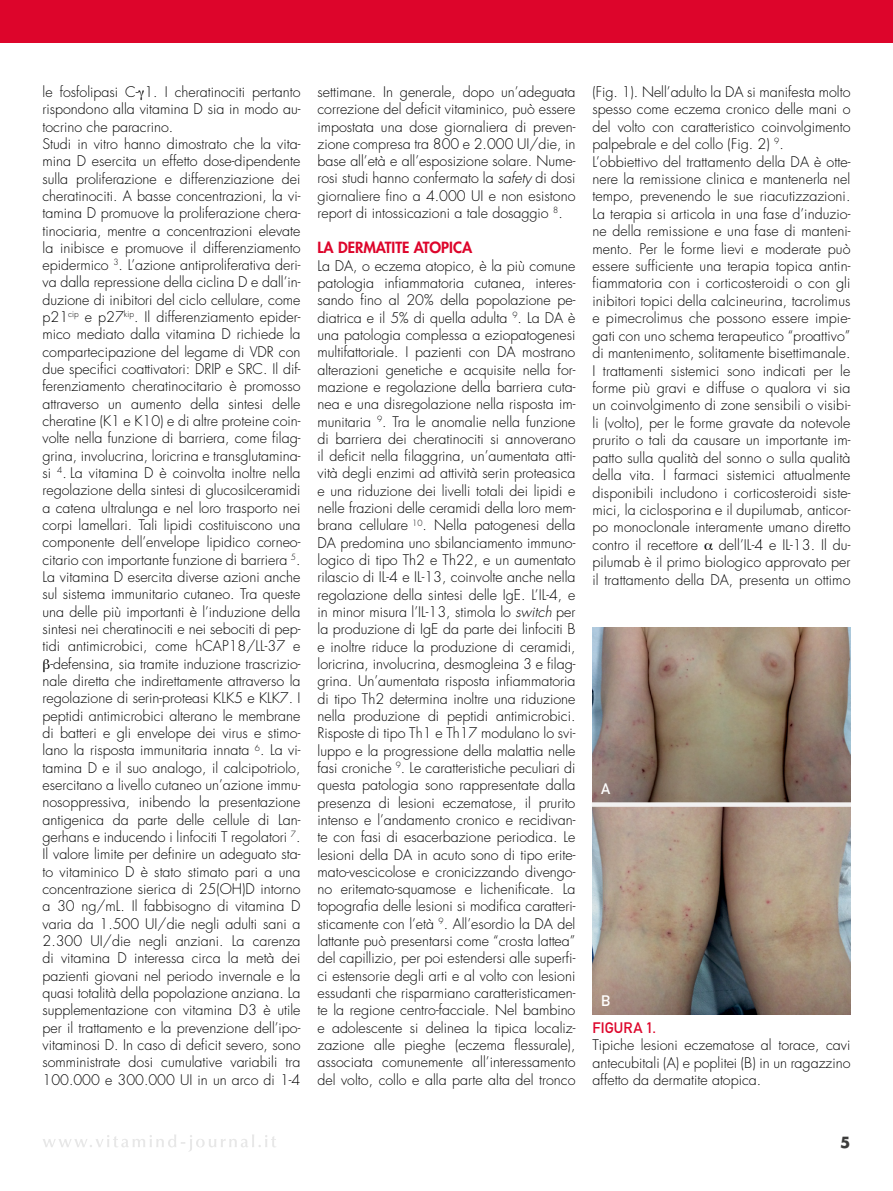
<style>
.page{position:relative;width:893px;height:1191px;background:#fff}
.page>*{position:absolute;margin:0;border:0;box-sizing:border-box;transform-origin:0 0}
.t1{font:800 15px "Futura Std";color:#dd052b}
.t2{font:15px "DIN Mittelschrift Std";letter-spacing:.005em;color:#dd052b}
.t3{font:15px "DIN Mittelschrift Std";color:#fff}
.t4{font:700 15px "Futura Std";color:#3c3c3b}
.t5{font:300 14.25px/17.2px "Futura Std";color:#000;text-align:justify}
.s1{font-style:italic}
</style>
<div class="page">
<svg style="left:43px;top:1134px;width:233px;height:17px"></svg>
<div style="left:0;top:0;width:893px;height:43px;background:#dd052b"></div>
<img style="left:592px;top:628px;width:258px;height:386px">
<p class="t5" style="left:43px;top:83px;width:259px">le fosfolipasi C- 1. I cheratinociti pertanto</p>
<p class="t5" style="left:43px;top:101px;width:259px">rispondono alla vitamina D sia in modo au-</p>
<p class="t5" style="left:43px;top:118px;width:132px">tocrino che paracrino.</p>
<p class="t5" style="left:43px;top:135px;width:259px">Studi in vitro hanno dimostrato che la vita-</p>
<p class="t5" style="left:43px;top:153px;width:259px">mina D esercita un effetto dose-dipendente</p>
<p class="t5" style="left:43px;top:170px;width:259px">sulla proliferazione e differenziazione dei</p>
<p class="t5" style="left:43px;top:187px;width:259px">cheratinociti. A basse concentrazioni, la vi-</p>
<p class="t5" style="left:43px;top:205px;width:259px">tamina D promuove la proliferazione chera-</p>
<p class="t5" style="left:43px;top:222px;width:259px">tinociaria, mentre a concentrazioni elevate</p>
<p class="t5" style="left:43px;top:239px;width:259px">la inibisce e promuove il differenziamento</p>
<p class="t5" style="left:43px;top:257px;width:259px">epidermico <sup>3</sup>. L’azione antiproliferativa deri-</p>
<p class="t5" style="left:43px;top:274px;width:259px">va dalla repressione della ciclina D e dall’in-</p>
<p class="t5" style="left:43px;top:291px;width:259px">duzione di inibitori del ciclo cellulare, come</p>
<p class="t5" style="left:43px;top:309px;width:259px">p21<sup>cip</sup> e p27<sup>kip</sup>. Il differenziamento epider-</p>
<p class="t5" style="left:43px;top:326px;width:259px">mico mediato dalla vitamina D richiede la</p>
<p class="t5" style="left:43px;top:343px;width:259px">compartecipazione del legame di VDR con</p>
<p class="t5" style="left:43px;top:361px;width:259px">due specifici coattivatori: DRIP e SRC. Il dif-</p>
<p class="t5" style="left:43px;top:378px;width:259px">ferenziamento cheratinocitario è promosso</p>
<p class="t5" style="left:43px;top:395px;width:259px">attraverso un aumento della sintesi delle</p>
<p class="t5" style="left:43px;top:413px;width:259px">cheratine (K1 e K10) e di altre proteine coin-</p>
<p class="t5" style="left:43px;top:430px;width:259px">volte nella funzione di barriera, come filag-</p>
<p class="t5" style="left:43px;top:447px;width:259px">grina, involucrina, loricrina e transglutamina-</p>
<p class="t5" style="left:43px;top:465px;width:259px">si <sup>4</sup>. La vitamina D è coinvolta inoltre nella</p>
<p class="t5" style="left:43px;top:482px;width:259px">regolazione della sintesi di glucosilceramidi</p>
<p class="t5" style="left:43px;top:499px;width:259px">a catena ultralunga e nel loro trasporto nei</p>
<p class="t5" style="left:43px;top:517px;width:259px">corpi lamellari. Tali lipidi costituiscono una</p>
<p class="t5" style="left:43px;top:534px;width:259px">componente dell’envelope lipidico corneo-</p>
<p class="t5" style="left:43px;top:551px;width:259px">citario con importante funzione di barriera <sup>5</sup>.</p>
<p class="t5" style="left:43px;top:568px;width:259px">La vitamina D esercita diverse azioni anche</p>
<p class="t5" style="left:43px;top:586px;width:259px">sul sistema immunitario cutaneo. Tra queste</p>
<p class="t5" style="left:43px;top:603px;width:259px">una delle più importanti è l’induzione della</p>
<p class="t5" style="left:43px;top:620px;width:259px">sintesi nei cheratinociti e nei sebociti di pep-</p>
<p class="t5" style="left:43px;top:638px;width:259px">tidi antimicrobici, come hCAP18/LL-37 e</p>
<p class="t5" style="left:50px;top:655px;width:252px">-defensina, sia tramite induzione trascrizio-</p>
<p class="t5" style="left:43px;top:672px;width:259px">nale diretta che indirettamente attraverso la</p>
<p class="t5" style="left:43px;top:690px;width:259px">regolazione di serin-proteasi KLK5 e KLK7. I</p>
<p class="t5" style="left:43px;top:707px;width:259px">peptidi antimicrobici alterano le membrane</p>
<p class="t5" style="left:43px;top:724px;width:259px">di batteri e gli envelope dei virus e stimo-</p>
<p class="t5" style="left:43px;top:742px;width:259px">lano la risposta immunitaria innata <sup>6</sup>. La vi-</p>
<p class="t5" style="left:43px;top:759px;width:259px">tamina D e il suo analogo, il calcipotriolo,</p>
<p class="t5" style="left:43px;top:776px;width:259px">esercitano a livello cutaneo un’azione immu-</p>
<p class="t5" style="left:43px;top:794px;width:259px">nosoppressiva, inibendo la presentazione</p>
<p class="t5" style="left:43px;top:811px;width:259px">antigenica da parte delle cellule di Lan-</p>
<p class="t5" style="left:43px;top:828px;width:259px">gerhans e inducendo i linfociti T regolatori <sup>7</sup>.</p>
<p class="t5" style="left:43px;top:846px;width:259px">Il valore limite per definire un adeguato sta-</p>
<p class="t5" style="left:43px;top:863px;width:259px">to vitaminico D è stato stimato pari a una</p>
<p class="t5" style="left:43px;top:880px;width:259px">concentrazione sierica di 25(OH)D intorno</p>
<p class="t5" style="left:43px;top:898px;width:259px">a 30 ng/mL. Il fabbisogno di vitamina D</p>
<p class="t5" style="left:43px;top:915px;width:259px">varia da 1.500 UI/die negli adulti sani a</p>
<p class="t5" style="left:43px;top:932px;width:259px">2.300 UI/die negli anziani. La carenza</p>
<p class="t5" style="left:43px;top:950px;width:259px">di vitamina D interessa circa la metà dei</p>
<p class="t5" style="left:43px;top:967px;width:259px">pazienti giovani nel periodo invernale e la</p>
<p class="t5" style="left:43px;top:984px;width:259px">quasi totalità della popolazione anziana. La</p>
<p class="t5" style="left:43px;top:1002px;width:259px">supplementazione con vitamina D3 è utile</p>
<p class="t5" style="left:43px;top:1019px;width:259px">per il trattamento e la prevenzione dell’ipo-</p>
<p class="t5" style="left:43px;top:1036px;width:259px">vitaminosi D. In caso di deficit severo, sono</p>
<p class="t5" style="left:43px;top:1054px;width:259px">somministrate dosi cumulative variabili tra</p>
<p class="t5" style="left:43px;top:1071px;width:259px">100.000 e 300.000 UI in un arco di 1-4</p>
<p class="t5" style="left:317px;top:83px;width:259px">settimane. In generale, dopo un’adeguata correzione del deficit vitaminico, può essere impostata una dose giornaliera di preven&shy;zione compresa tra 800 e 2.000 UI/die, in base all’età e all’esposizione solare. Nume&shy;rosi studi hanno confermato la <span class="s1">safety</span> di dosi giornaliere fino a 4.000 UI e non esistono report di intossicazioni a tale dosaggio <sup>8</sup>.</p>
<p class="t1" style="left:317px;top:238px;width:156px">LA DERMATITE ATOPICA</p>
<p class="t5" style="left:317px;top:257px;width:259px">La DA, o eczema atopico, è la più comune patologia infiammatoria cutanea, interes&shy;sando fino al 20% della popolazione pe&shy;diatrica e il 5% di quella adulta <sup>9</sup>. La DA è una patologia complessa a eziopatogenesi multifattoriale. I pazienti con DA mostrano alterazioni genetiche e acquisite nella for&shy;mazione e regolazione della barriera cuta&shy;nea e una disregolazione nella risposta im&shy;munitaria <sup>9</sup>. Tra le anomalie nella funzione di barriera dei cheratinociti si annoverano il deficit nella filaggrina, un’aumentata atti&shy;vità degli enzimi ad attività serin proteasica e una riduzione dei livelli totali dei lipidi e nelle frazioni delle ceramidi della loro mem&shy;brana cellulare <sup>10</sup>. Nella patogenesi della DA predomina uno sbilanciamento immuno&shy;logico di tipo Th2 e Th22, e un aumentato rilascio di IL-4 e IL-13, coinvolte anche nella regolazione della sintesi delle IgE. L’IL-4, e in minor misura l’IL-13, stimola lo <span class="s1">switch</span> per la produzione di IgE da parte dei linfociti B e inoltre riduce la produzione di ceramidi, loricrina, involucrina, desmogleina 3 e filag&shy;grina. Un’aumentata risposta infiammatoria di tipo Th2 determina inoltre una riduzione nella produzione di peptidi antimicrobici.<br>Risposte di tipo Th1 e Th17 modulano lo svi&shy;luppo e la progressione della malattia nelle fasi croniche <sup>9</sup>. Le caratteristiche peculiari di questa patologia sono rappresentate dalla presenza di lesioni eczematose, il prurito intenso e l’andamento cronico e recidivan&shy;te con fasi di esacerbazione periodica. Le lesioni della DA in acuto sono di tipo erite&shy;mato-vescicolose e cronicizzando divengo&shy;no eritemato-squamose e lichenificate. La topografia delle lesioni si modifica caratteri&shy;sticamente con l’età <sup>9</sup>. All’esordio la DA del lattante può presentarsi come “crosta lattea” del capillizio, per poi estendersi alle superfi&shy;ci estensorie degli arti e al volto con lesioni essudanti che risparmiano caratteristicamen&shy;te la regione centro-facciale. Nel bambino e adolescente si delinea la tipica localiz&shy;zazione alle pieghe (eczema flessurale), associata comunemente all’interessamento del volto, collo e alla parte alta del tronco</p>
<p class="t5" style="left:592px;top:83px;width:259px;text-align:left">(Fig. 1). Nell’adulto la DA si manifesta molto spesso come eczema cronico delle mani o del volto con caratteristico coinvolgimento palpebrale e del collo (Fig. 2) <sup>9</sup>.<br>L’obbiettivo del trattamento della DA è otte&shy;nere la remissione clinica e mantenerla nel tempo, prevenendo le sue riacutizzazioni.<br>La terapia si articola in una fase d’induzio&shy;ne della remissione e una fase di manteni&shy;mento. Per le forme lievi e moderate può essere sufficiente una terapia topica antin&shy;fiammatoria con i corticosteroidi o con gli inibitori topici della calcineurina, tacrolimus e pimecrolimus che possono essere impie&shy;gati con uno schema terapeutico “proattivo” di mantenimento, solitamente bisettimanale.<br>I trattamenti sistemici sono indicati per le forme più gravi e diffuse o qualora vi sia un coinvolgimento di zone sensibili o visibi&shy;li (volto), per le forme gravate da notevole prurito o tali da causare un importante im&shy;patto sulla qualità del sonno o sulla qualità della vita. I farmaci sistemici attualmente disponibili includono i corticosteroidi siste&shy;mici, la ciclosporina e il dupilumab, anticor&shy;po monoclonale interamente umano diretto contro il recettore</p>
<p class="t5" style="left:592px;top:536px;width:259px;text-indent:126px">dell’IL-4 e IL-13. Il du&shy;pilumab è il primo biologico approvato per il trattamento della DA, presenta un ottimo</p>
<p class="t3" style="left:601px;top:779px;width:11px">A</p>
<p class="t3" style="left:601px;top:991px;width:11px">B</p>
<p class="t2" style="left:592px;top:1019px;width:65px">FIGURA 1.</p>
<p class="t5" style="left:592px;top:1037px;width:259px">Tipiche lesioni eczematose al torace, cavi antecubitali (A) e poplitei (B) in un ragazzino affetto da dermatite atopica.</p>
<p class="t4" style="left:840px;top:1132px;width:12px">5</p>
</div>
